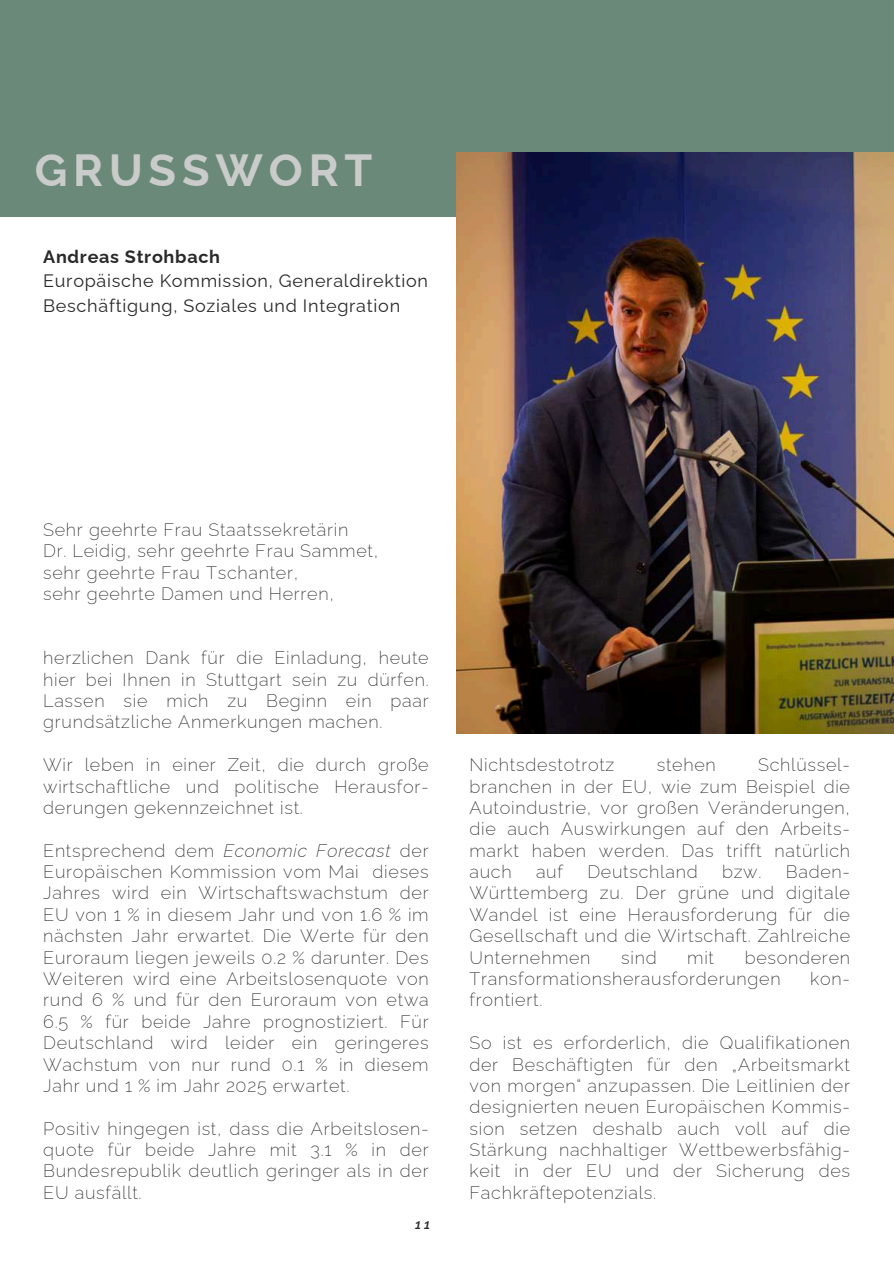
<style>
.page{position:relative;width:894px;height:1264px;background:#fff}
.page>*{position:absolute;margin:0;border:0;box-sizing:border-box;transform-origin:0 0}
.t1{font:700 45px "Raleway";letter-spacing:.13em;color:#c9ccca}
.t2{font:200 18px/21.3px "Raleway";letter-spacing:.04em;color:#2a2a2a;text-align:justify}
.t3{font:18px/24.8px "Raleway";letter-spacing:.04em;color:#2a2a2a}
.t4{font:700 18px "Raleway";letter-spacing:.04em;color:#2a2a2a}
.t5{font:italic 600 13.2px "Raleway";color:#2a2a2a}
.s1{font-style:italic}
</style>
<div class="page">
<div style="left:0;top:0;width:893px;height:216px;background:#6b8978"></div>
<img style="left:456px;top:153px;width:437px;height:580px">
<h1 class="t1" style="left:35px;top:134px;width:339px">GRUSSWORT</h1>
<p class="t4" style="left:43px;top:242px;width:178px">Andreas Strohbach</p>
<p class="t3" style="left:43px;top:267px;width:386px">Europäische Kommission, Generaldirektion<br>Beschäftigung, Soziales und Integration</p>
<p class="t2" style="left:43px;top:517px;width:336px;text-align:left">Sehr geehrte Frau Staatssekretärin<br>Dr. Leidig, sehr geehrte Frau Sammet, sehr geehrte Frau Tschanter,<br>sehr geehrte Damen und Herren,</p>
<p class="t2" style="left:43px;top:645px;width:387px">herzlichen Dank für die Einladung, heute hier bei Ihnen in Stuttgart sein zu dürfen.<br>Lassen sie mich zu Beginn ein paar grundsätzliche Anmerkungen machen.</p>
<p class="t2" style="left:43px;top:752px;width:387px">Wir leben in einer Zeit, die durch große wirtschaftliche und politische Herausfor&shy;derungen gekennzeichnet ist.</p>
<p class="t2" style="left:43px;top:837px;width:387px">Entsprechend dem <span class="s1">Economic Forecast</span> der Europäischen Kommission vom Mai dieses Jahres wird ein Wirtschaftswachstum der EU von 1 % in diesem Jahr und von 1.6 % im nächsten Jahr erwartet. Die Werte für den Euroraum liegen jeweils 0.2 % darunter. Des Weiteren wird eine Arbeitslosenquote von rund 6 % und für den Euroraum von etwa 6.5 % für beide Jahre prognostiziert. Für Deutschland wird leider ein geringeres Wachstum von nur rund 0.1 % in diesem Jahr und 1 % im Jahr 2025 erwartet.</p>
<p class="t2" style="left:43px;top:1115px;width:387px">Positiv hingegen ist, dass die Arbeitslosen&shy;quote für beide Jahre mit 3.1 % in der Bundesrepublik deutlich geringer als in der EU ausfällt.</p>
<p class="t5" style="left:415px;top:1213px;width:17px">11</p>
<p class="t2" style="left:469px;top:752px;width:382px;text-indent:288px">Schlüssel&shy;branchen in der EU, wie zum Beispiel die Autoindustrie, vor großen Veränderungen, die auch Auswirkungen auf den Arbeits&shy;markt haben werden. Das trifft natürlich auch</p>
<p class="t2" style="left:469px;top:752px;width:146px">Nichtsdestotrotz</p>
<p class="t2" style="left:656px;top:752px;width:61px">stehen</p>
<p class="t2" style="left:536px;top:859px;width:28px">auf</p>
<p class="t2" style="left:587px;top:859px;width:112px">Deutschland</p>
<p class="t2" style="left:722px;top:859px;width:41px">bzw.</p>
<p class="t2" style="left:469px;top:859px;width:382px;text-indent:316px">Baden-Württemberg zu. Der grüne und digitale Wandel ist eine Herausforderung für die Gesellschaft und die Wirtschaft. Zahlreiche Unternehmen</p>
<p class="t2" style="left:469px;top:944px;width:382px;text-indent:275px">besonderen<br>Transformationsherausforderungen</p>
<p class="t2" style="left:621px;top:944px;width:37px">sind</p>
<p class="t2" style="left:687px;top:944px;width:28px">mit</p>
<p class="t2" style="left:810px;top:966px;width:41px">kon-</p>
<p class="t2" style="left:469px;top:987px;width:74px">frontiert.</p>
<p class="t2" style="left:469px;top:1030px;width:382px">So ist es erforderlich, die Qualifikationen der Beschäftigten für den „Arbeitsmarkt von morgen“ anzupassen. Die Leitlinien der designierten neuen Europäischen Kommis&shy;sion setzen deshalb auch voll auf die Stärkung nachhaltiger Wettbewerbsfähig&shy;keit in der EU und der Sicherung des Fachkräftepotenzials.</p>
</div>
